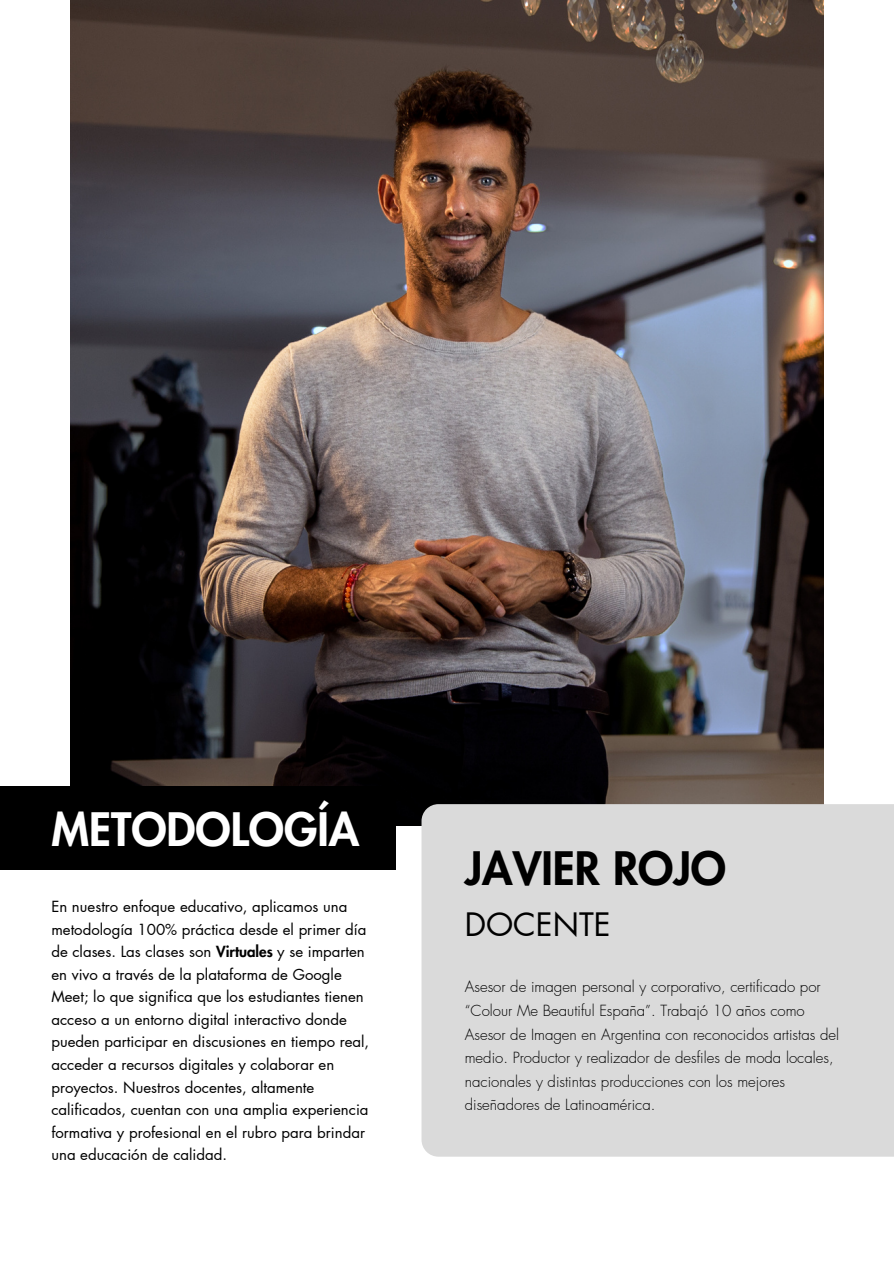
<style>
.page{position:relative;width:894px;height:1264px;background:#fff}
.page>*{position:absolute;margin:0;border:0;box-sizing:border-box;transform-origin:0 0}
.t1{font:800 45px "Futura LT Pro";color:#fff}
.t2{font:800 45px "Futura LT Pro";color:#000}
.t3{font:31.5px "Futura LT Pro";color:#000}
.t4{font:15px/22.5px "Futura LT Pro";color:#000}
.t5{font:300 15px/23.7px "Futura LT Pro";color:#000}
.s1{font-weight:800}
</style>
<div class="page">
<img style="left:70px;top:0;width:753px;height:825px">
<div style="left:0;top:786px;width:395px;height:84px;background:#000"></div>
<div style="left:421px;top:804px;width:472px;height:352px;background:#dadada"></div>
<h1 class="t1" style="left:51px;top:808px;width:309px">METODOLOGÍA</h1>
<h1 class="t4" style="left:51px;top:896px;width:319px">En nuestro enfoque educativo, aplicamos una metodología 100% práctica desde el primer día de clases. Las clases son <span class="s1">Virtuales</span> y se imparten en vivo a través de la plataforma de Google Meet; lo que significa que los estudiantes tienen acceso a un entorno digital interactivo donde pueden participar en discusiones en tiempo real, acceder a recursos digitales y colaborar en proyectos. Nuestros docentes, altamente calificados, cuentan con una amplia experiencia formativa y profesional en el rubro para brindar una educación de calidad.</h1>
<h2 class="t2" style="left:464px;top:848px;width:263px">JAVIER ROJO</h2>
<p class="t3" style="left:464px;top:910px;width:147px">DOCENTE</p>
<p class="t5" style="left:464px;top:975px;width:375px">Asesor de imagen personal y corporativo, certificado por “Colour Me Beautiful España”. Trabajó 10 años como Asesor de Imagen en Argentina con reconocidos artistas del medio. Productor y realizador de desfiles de moda locales, nacionales y distintas producciones con los mejores diseñadores de Latinoamérica.</p>
</div>
